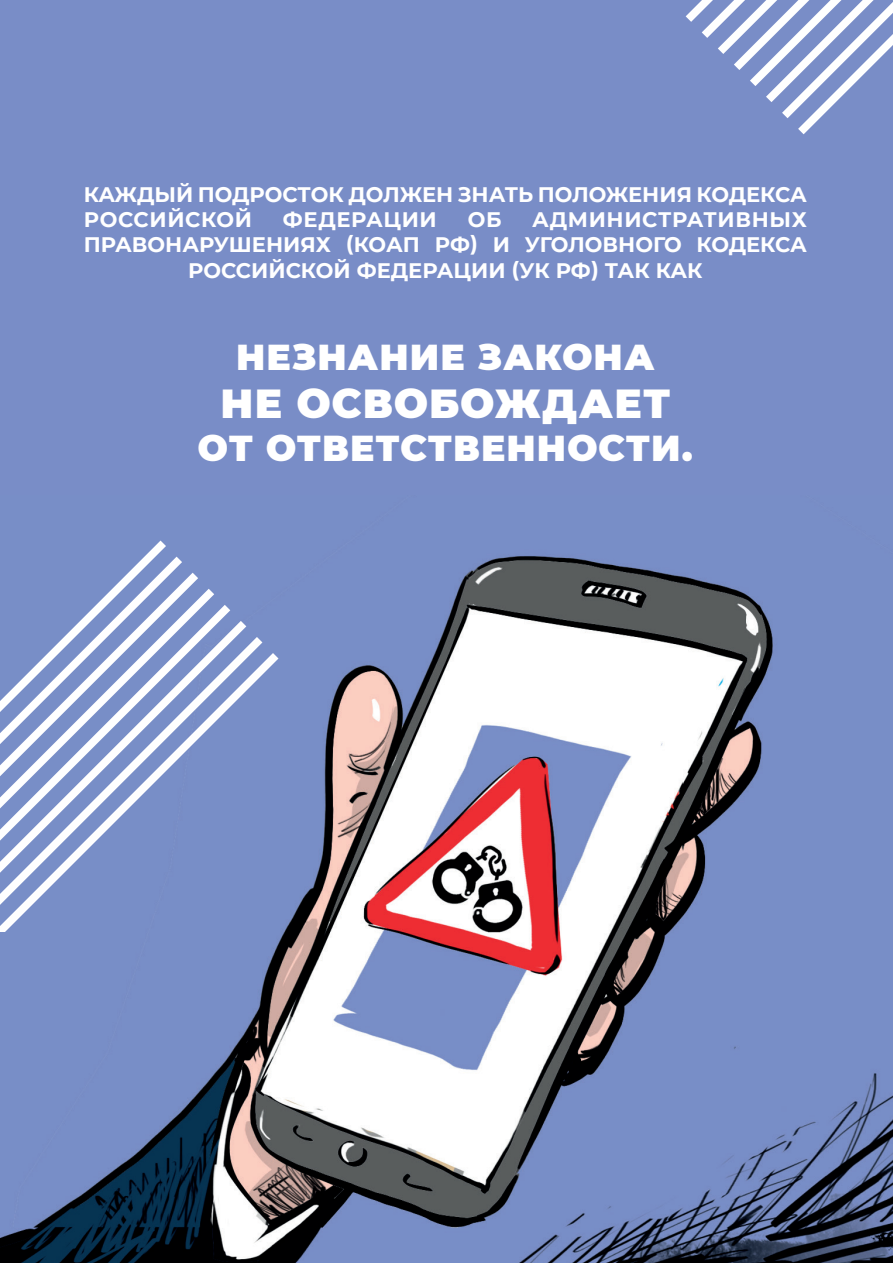
<style>
.page{position:relative;width:893px;height:1263px;background:#fff}
.page>*{position:absolute;margin:0;border:0;box-sizing:border-box;transform-origin:0 0}
.t1{font:900 40.5px "Montserrat";letter-spacing:.03em;color:#fff}
.t2{font:900 36px "Montserrat";letter-spacing:.03em;color:#fff}
.t3{font:700 21px/25.2px "Montserrat";color:#fff}
.t4{font:700 21px "Montserrat";letter-spacing:.03em;color:#fff}
</style>
<div class="page">
<div style="left:0;top:0;width:893px;height:551px;background:#798dc7"></div>
<img style="left:0;top:551px;width:893px;height:712px">
<svg style="left:0;top:548px;width:190px;height:16px"></svg>
<div style="left:255px;top:645px;width:32px;height:286px;background:#788ec7"></div>
<svg style="left:0;top:564px;width:206px;height:49px;background:#8ea0d0"></svg>
<svg style="left:0;top:613px;width:255px;height:318px"></svg>
<svg style="left:685px;top:0;width:208px;height:135px"></svg>
<p class="t3" style="left:84px;top:181px;width:725px">КАЖДЫЙ ПОДРОСТОК ДОЛЖЕН ЗНАТЬ ПОЛОЖЕНИЯ КОДЕКСА<br>РОССИЙСКОЙ</p>
<p class="t4" style="left:283px;top:205px;width:155px">ФЕДЕРАЦИИ</p>
<p class="t3" style="left:468px;top:206px;width:35px">ОБ</p>
<p class="t4" style="left:532px;top:205px;width:276px">АДМИНИСТРАТИВНЫХ</p>
<p class="t3" style="left:84px;top:231px;width:725px">ПРАВОНАРУШЕНИЯХ (КОАП РФ) И УГОЛОВНОГО КОДЕКСА</p>
<p class="t3" style="left:188px;top:256px;width:516px">РОССИЙСКОЙ ФЕДЕРАЦИИ (УК РФ) ТАК КАК</p>
<h2 class="t2" style="left:236px;top:330px;width:420px">НЕЗНАНИЕ ЗАКОНА</h2>
<h1 class="t1" style="left:220px;top:373px;width:451px">НЕ ОСВОБОЖДАЕТ</h1>
<h2 class="t2" style="left:198px;top:421px;width:496px">ОТ ОТВЕТСТВЕННОСТИ.</h2>
</div>
